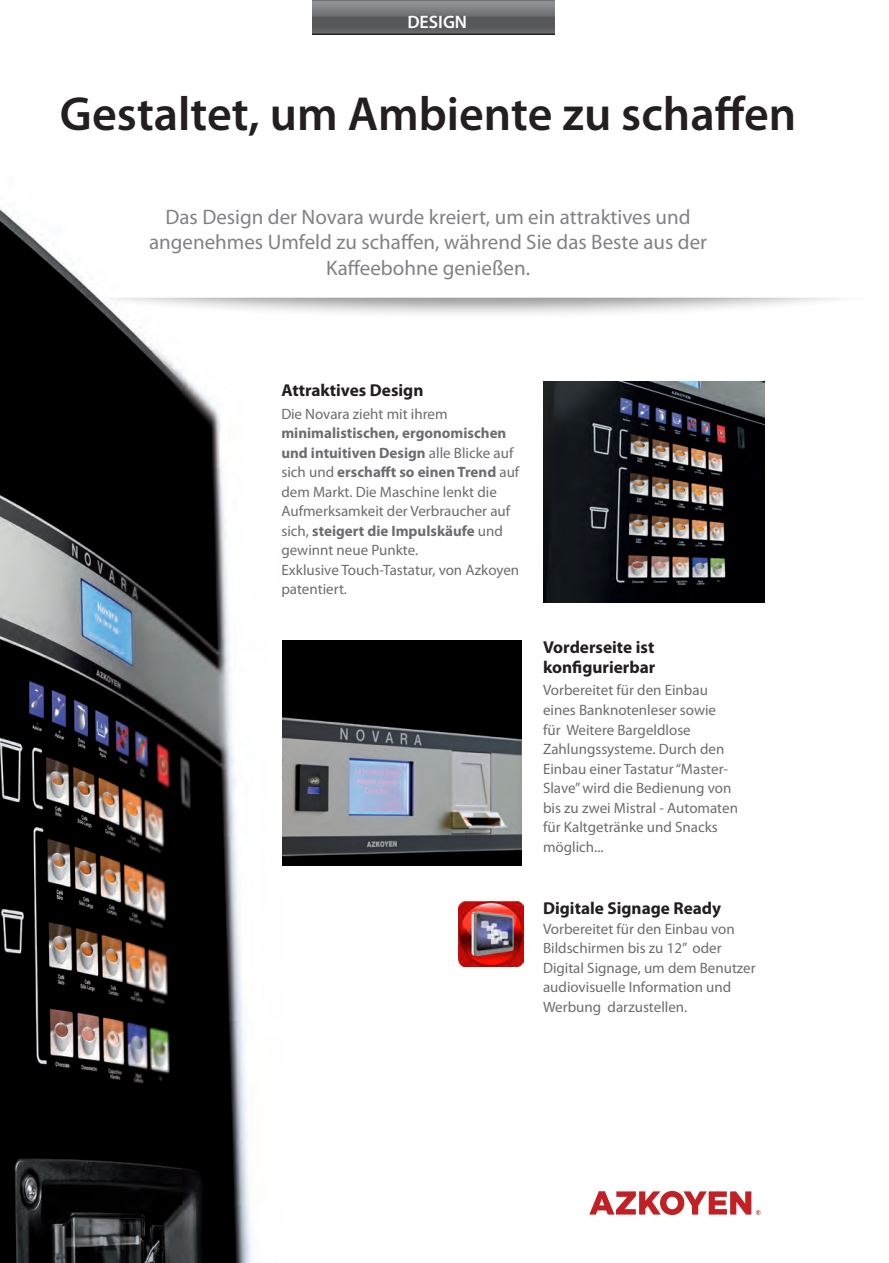
<style>
.page{position:relative;width:889px;height:1263px;background:#fff}
.page>*{position:absolute;margin:0;border:0;box-sizing:border-box;transform-origin:0 0}
.t1{font:600 48px "Myriad Pro";color:#231f20}
.t2{font:21px/25.2px "Myriad Pro";color:#808285;text-align:center}
.t3{font:600 18px "Myriad Pro";color:#fff}
.t4{font:700 17.25px/19.5px "Myriad Pro";color:#231f20}
.t5{font:15px/19.5px "Myriad Pro";color:#6c6d70}
.s1{font-weight:700}
</style>
<div class="page">
<img style="left:0;top:209px;width:281px;height:1054px">
<svg style="left:312px;top:0;width:243px;height:34px;background:#6c6d6f"></svg>
<svg style="left:589px;top:1191px;width:171px;height:24px"></svg>
<div style="left:108px;top:298px;width:781px;height:21px;background:#231f20;opacity:.5"></div>
<img style="left:543px;top:382px;width:221px;height:221px">
<img style="left:282px;top:640px;width:240px;height:225px">
<img style="left:458px;top:901px;width:65px;height:65px">
<p class="t3" style="left:407px;top:11px;width:61px">DESIGN</p>
<p class="t1" style="left:60px;top:83px;width:738px">Gestaltet, um Ambiente zu schaffen</p>
<p class="t2" style="left:149px;top:204px;width:559px">Das Design der Novara wurde kreiert, um ein attraktives und angenehmes Umfeld zu schaffen, während Sie das Beste aus der<br>Kaffeebohne genießen.</p>
<p class="t4" style="left:281px;top:380px;width:144px">Attraktives Design</p>
<p class="t5" style="left:281px;top:404px;width:239px">Die Novara zieht mit ihrem <span class="s1">minimalistischen, ergonomischen und intuitiven Design</span> alle Blicke auf sich und <span class="s1">erschafft so einen Trend</span> auf dem Markt. Die Maschine lenkt die<br>Aufmerksamkeit der Verbraucher auf sich, <span class="s1">steigert die Impulskäufe</span> und gewinnt neue Punkte.</p>
<p class="t5" style="left:281px;top:560px;width:239px">Exklusive Touch-Tastatur, von Azkoyen patentiert.</p>
<p class="t4" style="left:543px;top:637px;width:114px">Vorderseite ist konfigurierbar</p>
<p class="t5" style="left:543px;top:680px;width:196px">Vorbereitet für den Einbau eines Banknotenleser sowie<br>für Weitere Bargeldlose<br>Zahlungssysteme. Durch den<br>Einbau einer Tastatur “Master-<br>Slave” wird die Bedienung von bis zu zwei Mistral - Automaten für Kaltgetränke und Snacks möglich...</p>
<p class="t4" style="left:543px;top:898px;width:180px">Digitale Signage Ready</p>
<p class="t5" style="left:543px;top:919px;width:214px">Vorbereitet für den Einbau von<br>Bildschirmen bis zu 12” oder<br>Digital Signage, um dem Benutzer audiovisuelle Information und<br>Werbung darzustellen.</p>
</div>
